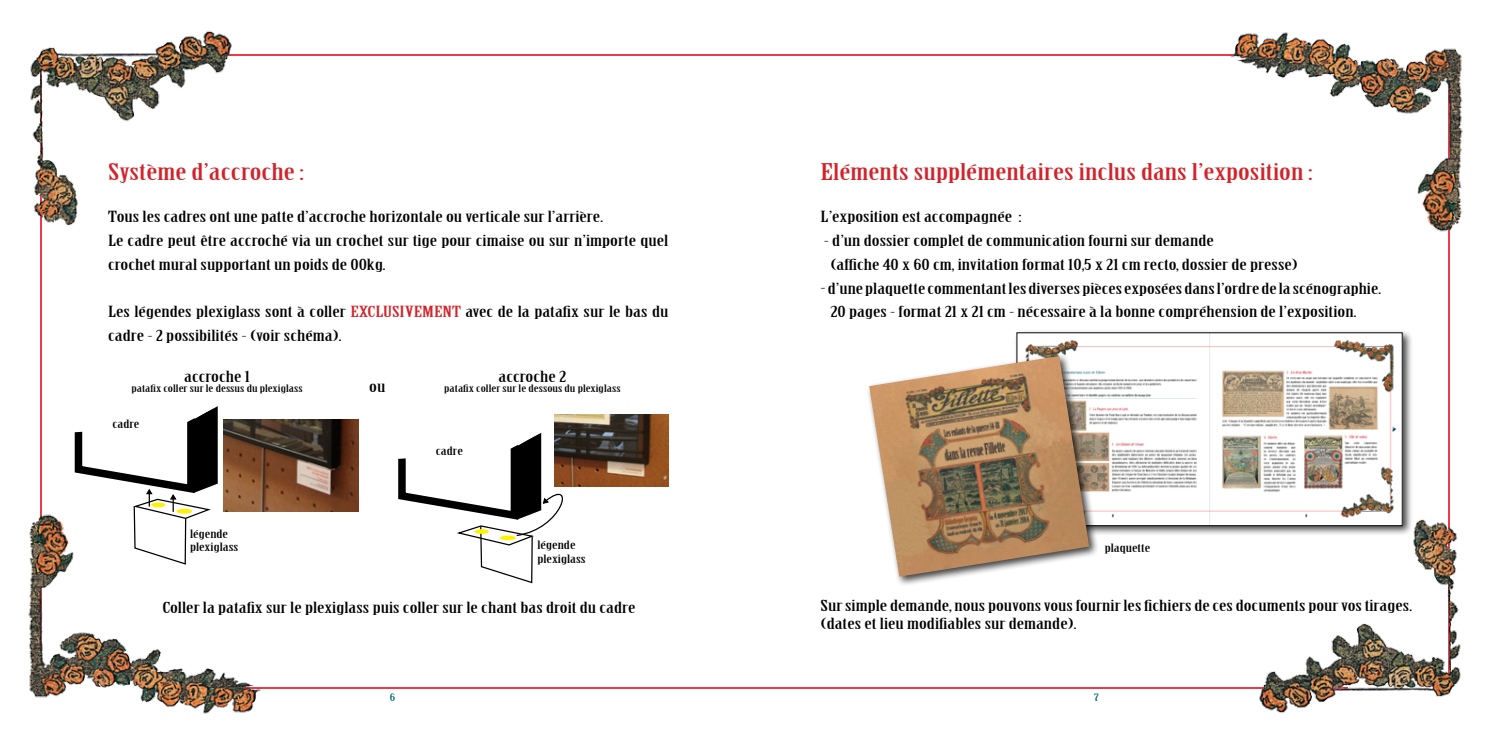
<style>
.page{position:relative;width:1489px;height:745px;background:#fff}
.page>*{position:absolute;margin:0;border:0;box-sizing:border-box;transform-origin:0 0}
.t1{font:22.5px "Birch Std";color:#d2232a;scale:1.8 1}
.t2{font:15px/23.8px "Birch Std";color:#000;scale:1.8 1}
.t3{font:11.25px/13.5px "Birch Std";color:#000;scale:1.8 1}
.t4{font:10px "Birch Std";color:#000;scale:1.8 1}
.t5{font:10px "Birch Std";color:#006071;scale:1.8 1}
.s1{color:#d2232a}
</style>
<div class="page">
<hr style="left:707px;top:55px;width:638px;height:1px;background:#f03947">
<hr style="left:709px;top:686px;width:638px;height:1px;background:#f03947">
<hr style="left:1448px;top:64px;width:1px;height:626px;background:#f03947">
<img style="left:1221px;top:32px;width:242px;height:203px">
<img style="left:1248px;top:517px;width:213px;height:196px">
<hr style="left:217px;top:55px;width:549px;height:1px;background:#f03947">
<hr style="left:214px;top:686px;width:549px;height:1px;background:#f03947">
<hr style="left:40px;top:67px;width:2px;height:620px;background:#f03947">
<img style="left:28px;top:511px;width:241px;height:203px">
<img style="left:30px;top:31px;width:212px;height:195px">
<img style="left:225px;top:419px;width:133px;height:92px">
<svg style="left:61px;top:406px;width:164px;height:159px"></svg>
<div style="left:1013px;top:329px;width:399px;height:206px;background:#000;opacity:.75"></div>
<img style="left:1018px;top:334px;width:382px;height:189px">
<div style="left:865px;top:353px;width:234px;height:233px;background:#000;opacity:.75"></div>
<img style="left:869px;top:356px;width:220px;height:220px">
<img style="left:577px;top:414px;width:91px;height:72px">
<svg style="left:398px;top:414px;width:179px;height:169px"></svg>
<h1 class="t1" style="left:108px;top:159px;width:110px">Système d’accroche :</h1>
<p class="t2" style="left:108px;top:205px;width:313px">Tous les cadres ont une patte d’accroche horizontale ou verticale sur l’arrière.<br>Le cadre peut être accroché via un crochet sur tige pour cimaise ou sur n’importe quel crochet mural supportant un poids de 00kg.</p>
<p class="t2" style="left:108px;top:300px;width:313px">Les légendes plexiglass sont à coller <span class="s1">EXCLUSIVEMENT</span> avec de la patafix sur le bas du cadre - 2 possibilités - (voir schéma).</p>
<p class="t2" style="left:184px;top:365px;width:38px">accroche 1</p>
<p class="t4" style="left:131px;top:383px;width:97px">patafix coller sur le dessus du plexiglass</p>
<p class="t3" style="left:112px;top:417px;width:17px">cadre</p>
<p class="t3" style="left:190px;top:527px;width:28px">légende plexiglass</p>
<p class="t2" style="left:498px;top:365px;width:39px">accroche 2</p>
<p class="t2" style="left:369px;top:375px;width:10px">ou</p>
<p class="t4" style="left:444px;top:383px;width:99px">patafix coller sur le dessous du plexiglass</p>
<p class="t3" style="left:436px;top:444px;width:17px">cadre</p>
<p class="t3" style="left:537px;top:538px;width:28px">légende plexiglass</p>
<h1 class="t1" style="left:820px;top:159px;width:274px">Eléments supplémentaires inclus dans l’exposition :</h1>
<p class="t2" style="left:820px;top:205px;width:113px">L’exposition est accompagnée :</p>
<p class="t2" style="left:830px;top:229px;width:261px;text-indent:-6px">- d’un dossier complet de communication fourni sur demande<br>(affiche 40 x 60 cm, invitation format 10,5 x 21 cm recto, dossier de presse)</p>
<p class="t2" style="left:830px;top:276px;width:307px;text-indent:-10px">- d’une plaquette commentant les diverses pièces exposées dans l’ordre de la scénographie.<br>20 pages - format 21 x 21 cm - nécessaire à la bonne compréhension de l’exposition.</p>
<p class="t3" style="left:1104px;top:541px;width:27px">plaquette</p>
<p class="t2" style="left:162px;top:596px;width:264px">Coller la patafix sur le plexiglass puis coller sur le chant bas droit du cadre</p>
<p class="t2" style="left:820px;top:596px;width:330px;line-height:18px">Sur simple demande, nous pouvons vous fournir les fichiers de ces documents pour vos tirages. (dates et lieu modifiables sur demande).</p>
<p class="t5" style="left:389px;top:691px;width:5px">6</p>
<p class="t5" style="left:1094px;top:691px;width:4px">7</p>
</div>
